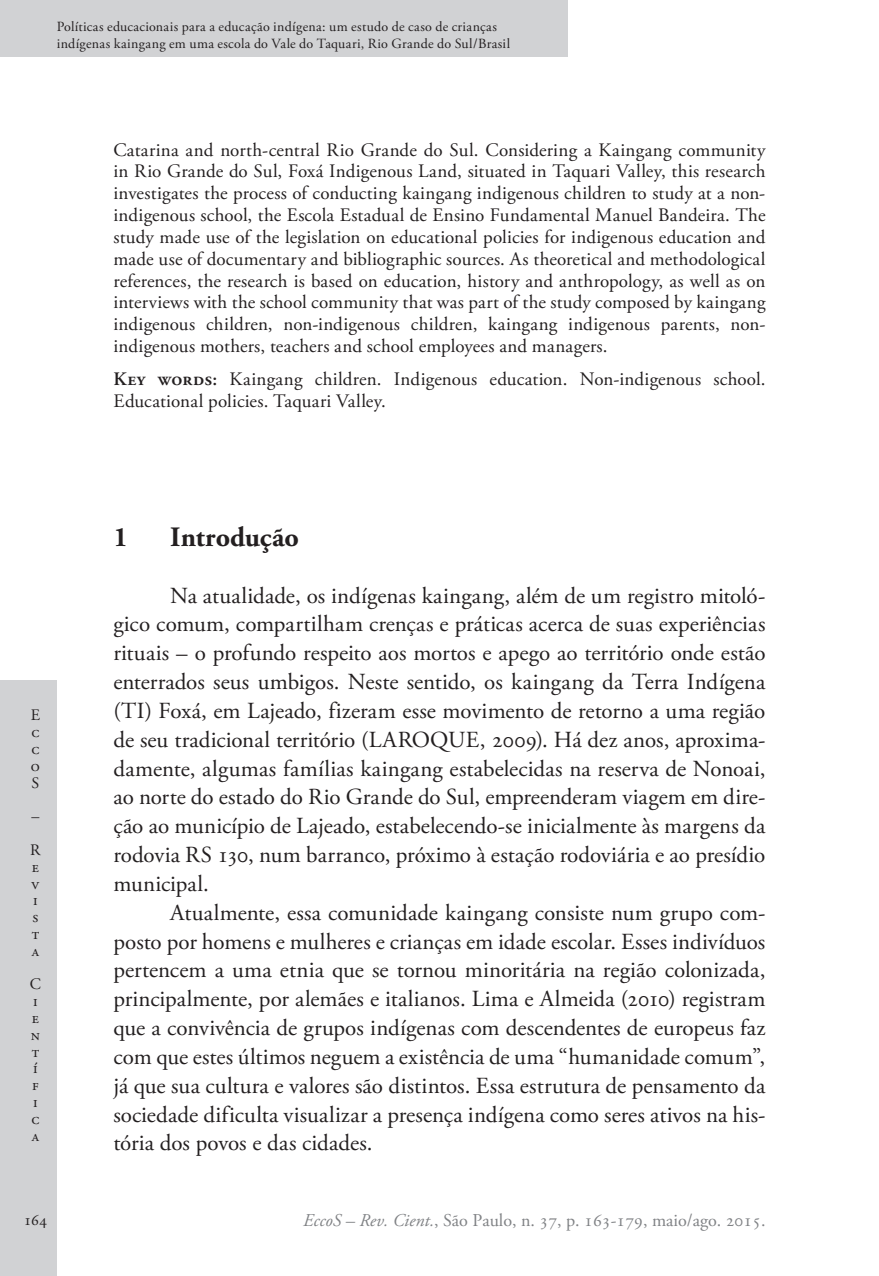
<style>
.page{position:relative;width:879px;height:1276px;background:#fff}
.page>*{position:absolute;margin:0;border:0;box-sizing:border-box;transform-origin:0 0}
.Ec_SubTitulo{font:700 28px "Adobe Garamond Pro";color:#231f20}
.Ec_Normal{font:23px/28.8px "Adobe Garamond Pro";color:#231f20;text-align:justify}
.Ec_a_resumo{font:19px/21.8px "Adobe Garamond Pro";letter-spacing:.005em;color:#231f20;text-align:justify}
.t1{font:18px "Adobe Garamond Pro";color:#808285}
.Ec_zxPaginador{font:16px "Adobe Garamond Pro";color:#231f20}
.Ec_xxCantoSsups{font:14px/16.8px "Adobe Garamond Pro";letter-spacing:.015em;color:#231f20}
.s1{font-weight:600}
.s2{font-style:italic}
</style>
<div class="page">
<div style="left:0;top:680px;width:57px;height:596px;background:#d1d2d4"></div>
<div style="left:0;top:0;width:567px;height:57px;background:#d1d2d4"></div>
<p class="Ec_xxCantoSsups" style="left:57px;top:18px;width:455px">Políticas educacionais para a educação indígena: um estudo de caso de crianças indígenas kaingang em uma escola do Vale do Taquari, Rio Grande do Sul/Brasil</p>
<p class="Ec_zxPaginador" style="left:31px;top:706px;width:11px">E</p>
<p class="Ec_zxPaginador" style="left:31px;top:722px;width:10px">c</p>
<p class="Ec_zxPaginador" style="left:31px;top:739px;width:10px">c</p>
<p class="Ec_zxPaginador" style="left:31px;top:756px;width:11px">o</p>
<p class="Ec_zxPaginador" style="left:32px;top:773px;width:9px">S</p>
<p class="Ec_zxPaginador" style="left:31px;top:806px;width:9px">–</p>
<p class="Ec_zxPaginador" style="left:30px;top:840px;width:12px">R</p>
<p class="Ec_zxPaginador" style="left:32px;top:857px;width:9px">e</p>
<p class="Ec_zxPaginador" style="left:32px;top:874px;width:9px">v</p>
<p class="Ec_zxPaginador" style="left:33px;top:890px;width:6px">i</p>
<p class="Ec_zxPaginador" style="left:32px;top:907px;width:7px">s</p>
<p class="Ec_zxPaginador" style="left:32px;top:924px;width:9px">t</p>
<p class="Ec_zxPaginador" style="left:32px;top:941px;width:9px">a</p>
<p class="Ec_zxPaginador" style="left:30px;top:974px;width:13px">C</p>
<p class="Ec_zxPaginador" style="left:33px;top:991px;width:6px">i</p>
<p class="Ec_zxPaginador" style="left:32px;top:1008px;width:9px">e</p>
<p class="Ec_zxPaginador" style="left:31px;top:1025px;width:11px">n</p>
<p class="Ec_zxPaginador" style="left:32px;top:1042px;width:9px">t</p>
<p class="Ec_zxPaginador" style="left:33px;top:1058px;width:6px">í</p>
<p class="Ec_zxPaginador" style="left:32px;top:1075px;width:8px">f</p>
<p class="Ec_zxPaginador" style="left:33px;top:1092px;width:6px">i</p>
<p class="Ec_zxPaginador" style="left:31px;top:1109px;width:10px">c</p>
<p class="Ec_zxPaginador" style="left:32px;top:1126px;width:9px">a</p>
<p class="Ec_a_resumo" style="left:113px;top:139px;width:654px">Catarina and north-central Rio Grande do Sul. Considering a Kaingang community in Rio Grande do Sul, Foxá Indigenous Land, situated in Taquari Valley, this research investigates the process of conducting kaingang indigenous children to study at a non&shy;indigenous school, the Escola Estadual de Ensino Fundamental Manuel Bandeira. The study made use of the legislation on educational policies for indigenous education and made use of documentary and bibliographic sources. As theoretical and methodological references, the research is based on education, history and anthropology, as well as on interviews with the school community that was part of the study composed by kaingang indigenous children, non-indigenous children, kaingang indigenous parents, non&shy;indigenous mothers, teachers and school employees and managers.</p>
<p class="Ec_a_resumo" style="left:113px;top:369px;width:653px"><span class="s1">Key words:</span> Kaingang children. Indigenous education. Non-indigenous school.<br>Educational policies. Taquari Valley.</p>
<p class="Ec_SubTitulo" style="left:113px;top:520px;width:16px">1</p>
<p class="Ec_SubTitulo" style="left:170px;top:520px;width:130px">Introdução</p>
<p class="Ec_Normal" style="left:113px;top:582px;width:654px;text-indent:57px">Na atualidade, os indígenas kaingang, além de um registro mitoló&shy;gico comum, compartilham crenças e práticas acerca de suas experiências rituais – o profundo respeito aos mortos e apego ao território onde estão enterrados seus umbigos. Neste sentido, os kaingang da Terra Indígena (TI) Foxá, em Lajeado, fizeram esse movimento de retorno a uma região de seu tradicional território (LAROQUE, 2009). Há dez anos, aproxima&shy;damente, algumas famílias kaingang estabelecidas na reserva de Nonoai, ao norte do estado do Rio Grande do Sul, empreenderam viagem em dire&shy;ção ao município de Lajeado, estabelecendo-se inicialmente às margens da rodovia RS 130, num barranco, próximo à estação rodoviária e ao presídio municipal.</p>
<p class="Ec_Normal" style="left:113px;top:899px;width:654px;text-indent:57px">Atualmente, essa comunidade kaingang consiste num grupo com&shy;posto por homens e mulheres e crianças em idade escolar. Esses indivíduos pertencem a uma etnia que se tornou minoritária na região colonizada, principalmente, por alemães e italianos. Lima e Almeida (2010) registram que a convivência de grupos indígenas com descendentes de europeus faz com que estes últimos neguem a existência de uma “humanidade comum”, já que sua cultura e valores são distintos. Essa estrutura de pensamento da sociedade dificulta visualizar a presença indígena como seres ativos na his&shy;tória dos povos e das cidades.</p>
<p class="Ec_zxPaginador" style="left:24px;top:1210px;width:24px">164</p>
<p class="t1" style="left:303px;top:1209px;width:464px"><span class="s2">EccoS – Rev. Cient.</span>, São Paulo, n. 37, p. 163-179, maio/ago. 2015.</p>
</div>
